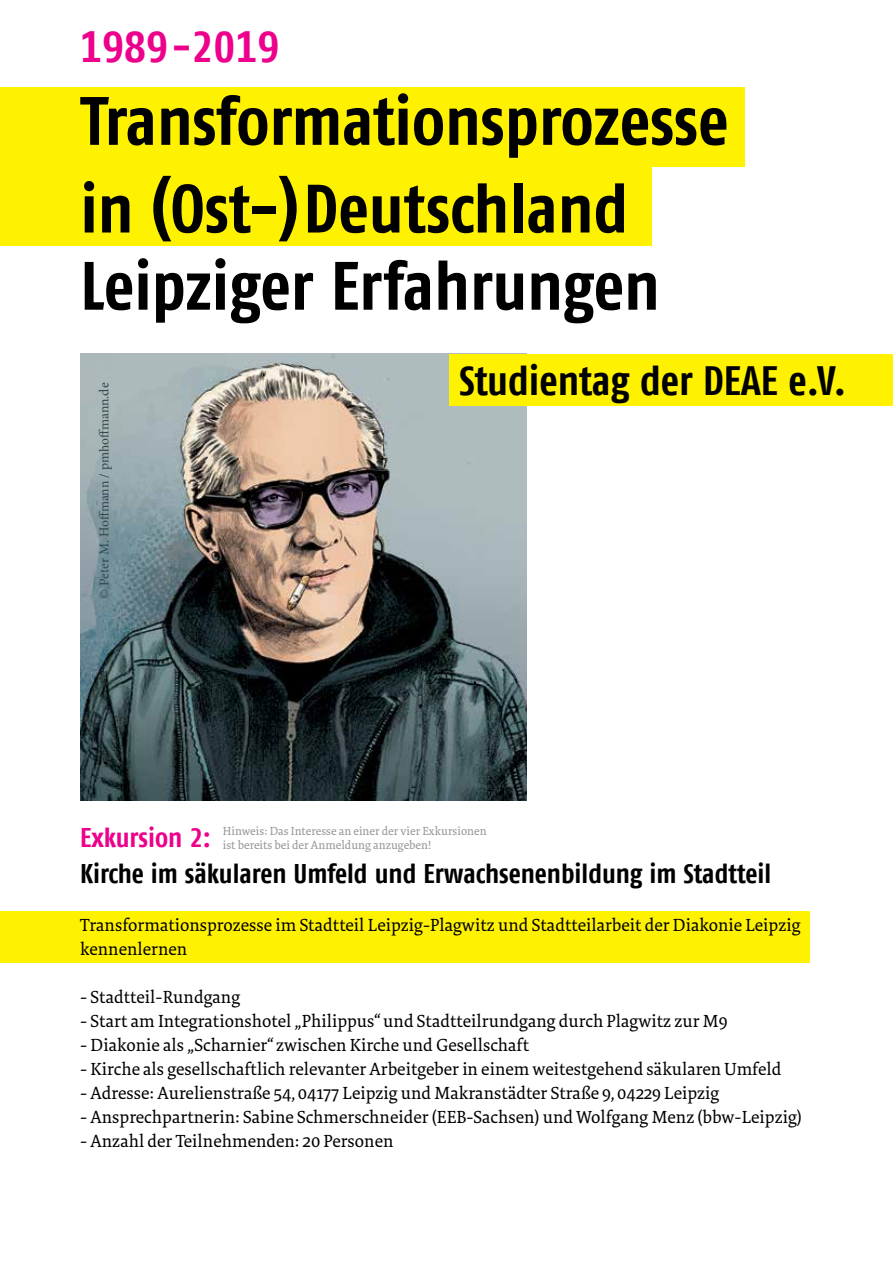
<style>
.page{position:relative;width:893px;height:1263px;background:#fff}
.page>*{position:absolute;margin:0;border:0;box-sizing:border-box;transform-origin:0 0}
.t1{font:68.25px "Fago Co Bold Tf";letter-spacing:-.005em;color:#000}
.t2{font:43.8px "Fago Co Bold Tf";color:#ec008c}
.t3{font:40.95px "Fago Co Bold Tf";color:#000}
.t4{font:27px "Fago Co Bold Tf";color:#000}
.t5{font:27px "Fago Co Bold Tf";color:#ec008c}
.t6{font:18px/24px "Tundra OT";color:#000}
.t7{font:13.5px "Minion Pro";letter-spacing:-.005em;color:#32474b}
.t8{font:12px/14.4px "Tundra OT";color:#939598}
</style>
<div class="page">
<div style="left:0;top:911px;width:810px;height:52px;background:#fff200"></div>
<img style="left:80px;top:354px;width:447px;height:446px">
<div style="left:0;top:166px;width:652px;height:79px;background:#fff200"></div>
<div style="left:0;top:87px;width:744px;height:79px;background:#fff200"></div>
<div style="left:449px;top:354px;width:444px;height:52px;background:#fff200"></div>
<h2 class="t2" style="left:80px;top:22px;width:200px">1989-2019</h2>
<h1 class="t1" style="left:80px;top:81px;width:650px">Transformationsprozesse</h1>
<h1 class="t1" style="left:80px;top:169px;width:550px">in (Ost-)Deutschland</h1>
<h1 class="t1" style="left:80px;top:246px;width:581px">Leipziger Erfahrungen</h1>
<p class="t7" style="left:95px;top:599px;width:218px;rotate:-90deg">© Peter M. Hoffmann / pmhoffmann.de</p>
<h3 class="t3" style="left:459px;top:357px;width:389px">Studientag der DEAE e.V.</h3>
<p class="t8" style="left:223px;top:824px;width:265px">Hinweis: Das Interesse an einer der vier Exkursionen ist bereits bei der Anmeldung anzugeben!</p>
<h3 class="t5" style="left:80px;top:821px;width:132px">Exkursion 2:</h3>
<h3 class="t4" style="left:80px;top:857px;width:692px">Kirche im säkularen Umfeld und Erwachsenenbildung im Stadtteil</h3>
<p class="t6" style="left:80px;top:913px;width:722px">Transformationsprozesse im Stadtteil Leipzig-Plagwitz und Stadtteilarbeit der Diakonie Leipzig kennenlernen</p>
<p class="t6" style="left:80px;top:985px;width:162px">- Stadtteil-Rundgang</p>
<p class="t6" style="left:80px;top:1009px;width:649px">- Start am Integrationshotel „Philippus“ und Stadtteilrundgang durch Plagwitz zur M9</p>
<p class="t6" style="left:80px;top:1033px;width:450px">- Diakonie als „Scharnier“ zwischen Kirche und Gesellschaft</p>
<p class="t6" style="left:80px;top:1057px;width:703px">- Kirche als gesellschaftlich relevanter Arbeitgeber in einem weitestgehend säkularen Umfeld</p>
<p class="t6" style="left:80px;top:1081px;width:641px">- Adresse: Aurelienstraße 54, 04177 Leipzig und Makranstädter Straße 9, 04229 Leipzig</p>
<p class="t6" style="left:80px;top:1105px;width:723px">- Ansprechpartnerin: Sabine Schmerschneider (EEB-Sachsen) und Wolfgang Menz (bbw-Leipzig)</p>
<p class="t6" style="left:80px;top:1129px;width:315px">- Anzahl der Teilnehmenden: 20 Personen</p>
</div>
